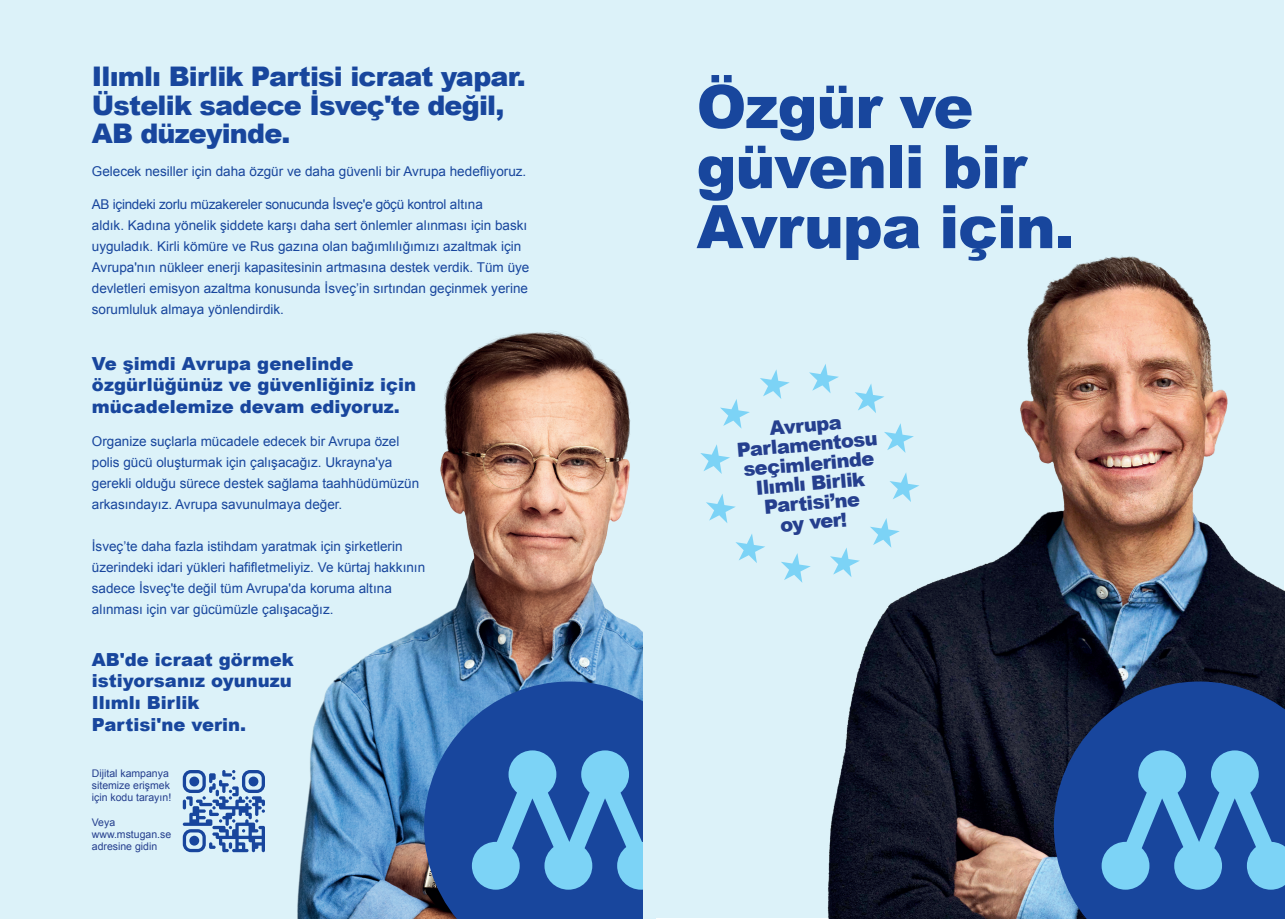
<style>
.page{position:relative;width:1285px;height:919px;background:#fff}
.page>*{position:absolute;margin:0;border:0;box-sizing:border-box;transform-origin:0 0}
.t1{font:900 60px/60px "Arial";letter-spacing:-.02em;color:#18469d}
.t2{font:900 27px/28.5px "Arial";letter-spacing:-.03em;color:#18469d}
.t3{font:900 19.5px/19.5px "Arial";color:#253f8e;text-align:center}
.t4{font:900 18px/21.6px "Arial";color:#18469d}
.t5{font:13.5px/21px "Arial";color:#18469d}
.t6{font:10.5px/12px "Arial";color:#253f8e}
</style>
<div class="page">
<div style="left:629px;top:0;width:654px;height:917px;background:#dcf2f9"></div>
<div style="left:0;top:0;width:655px;height:918px;background:#dcf2f9"></div>
<svg style="left:183px;top:770px;width:82px;height:82px"></svg>
<div style="left:189px;top:835px;width:10px;height:10px;background:#18469d;border-radius:50%"></div>
<img style="left:297px;top:331px;width:345px;height:587px">
<svg style="left:424px;top:681px;width:218px;height:237px;background:#2655a2"></svg>
<svg style="left:472px;top:750px;width:170px;height:139px;background:#488ac7"></svg>
<img style="left:813px;top:230px;width:471px;height:688px">
<svg style="left:1053px;top:681px;width:231px;height:237px;background:#1a4087"></svg>
<svg style="left:1101px;top:750px;width:183px;height:139px;background:#4788c7"></svg>
<svg style="left:809px;top:363px;width:29px;height:30px"></svg>
<svg style="left:760px;top:369px;width:29px;height:30px"></svg>
<svg style="left:720px;top:399px;width:29px;height:29px"></svg>
<svg style="left:700px;top:444px;width:30px;height:30px"></svg>
<svg style="left:706px;top:494px;width:29px;height:29px"></svg>
<svg style="left:735px;top:534px;width:30px;height:29px"></svg>
<svg style="left:781px;top:553px;width:29px;height:29px"></svg>
<svg style="left:829px;top:547px;width:30px;height:30px"></svg>
<svg style="left:869px;top:518px;width:30px;height:29px"></svg>
<svg style="left:889px;top:472px;width:30px;height:30px"></svg>
<svg style="left:883px;top:423px;width:30px;height:30px"></svg>
<svg style="left:854px;top:383px;width:30px;height:30px"></svg>
<h2 class="t2" style="left:92px;top:61px;width:435px">Ilımlı Birlik Partisi icraat yapar.<br>Üstelik sadece İsveç'te değil,<br>AB düzeyinde.</h2>
<p class="t5" style="left:92px;top:161px;width:436px">Gelecek nesiller için daha özgür ve daha güvenli bir Avrupa hedefliyoruz.</p>
<p class="t5" style="left:92px;top:194px;width:439px">AB içindeki zorlu müzakereler sonucunda İsveç'e göçü kontrol altına<br>aldık. Kadına yönelik şiddete karşı daha sert önlemler alınması için baskı uyguladık. Kirli kömüre ve Rus gazına olan bağımlılığımızı azaltmak için Avrupa'nın nükleer enerji kapasitesinin artmasına destek verdik. Tüm üye devletleri emisyon azaltma konusunda İsveç’in sırtından geçinmek yerine sorumluluk almaya yönlendirdik.</p>
<h3 class="t4" style="left:92px;top:351px;width:326px">Ve şimdi Avrupa genelinde özgürlüğünüz ve güvenliğiniz için mücadelemize devam ediyoruz.</h3>
<p class="t5" style="left:92px;top:430px;width:329px">Organize suçlarla mücadele edecek bir Avrupa özel polis gücü oluşturmak için çalışacağız. Ukrayna'ya gerekli olduğu sürece destek sağlama taahhüdümüzün arkasındayız. Avrupa savunulmaya değer.</p>
<p class="t5" style="left:92px;top:535px;width:335px">İsveç’te daha fazla istihdam yaratmak için şirketlerin üzerindeki idari yükleri hafifletmeliyiz. Ve kürtaj hakkının sadece İsveç'te değil tüm Avrupa'da koruma altına alınması için var gücümüzle çalışacağız.</p>
<h3 class="t4" style="left:92px;top:648px;width:203px">AB'de icraat görmek istiyorsanız oyunuzu<br>Ilımlı Birlik<br>Partisi'ne verin.</h3>
<p class="t6" style="left:92px;top:767px;width:81px">Dijital kampanya sitemize erişmek için kodu tarayın!</p>
<p class="t6" style="left:92px;top:815px;width:81px">Veya www.mstugan.se adresine gidin</p>
<h1 class="t1" style="left:696px;top:75px;width:379px">Özgür ve güvenli bir<br>Avrupa için.</h1>
<h3 class="t3" style="left:734px;top:420px;width:143px;rotate:-5deg">Avrupa<br>Parlamentosu seçimlerinde<br>Ilımlı Birlik<br>Partisi’ne<br>oy ver!</h3>
</div>
